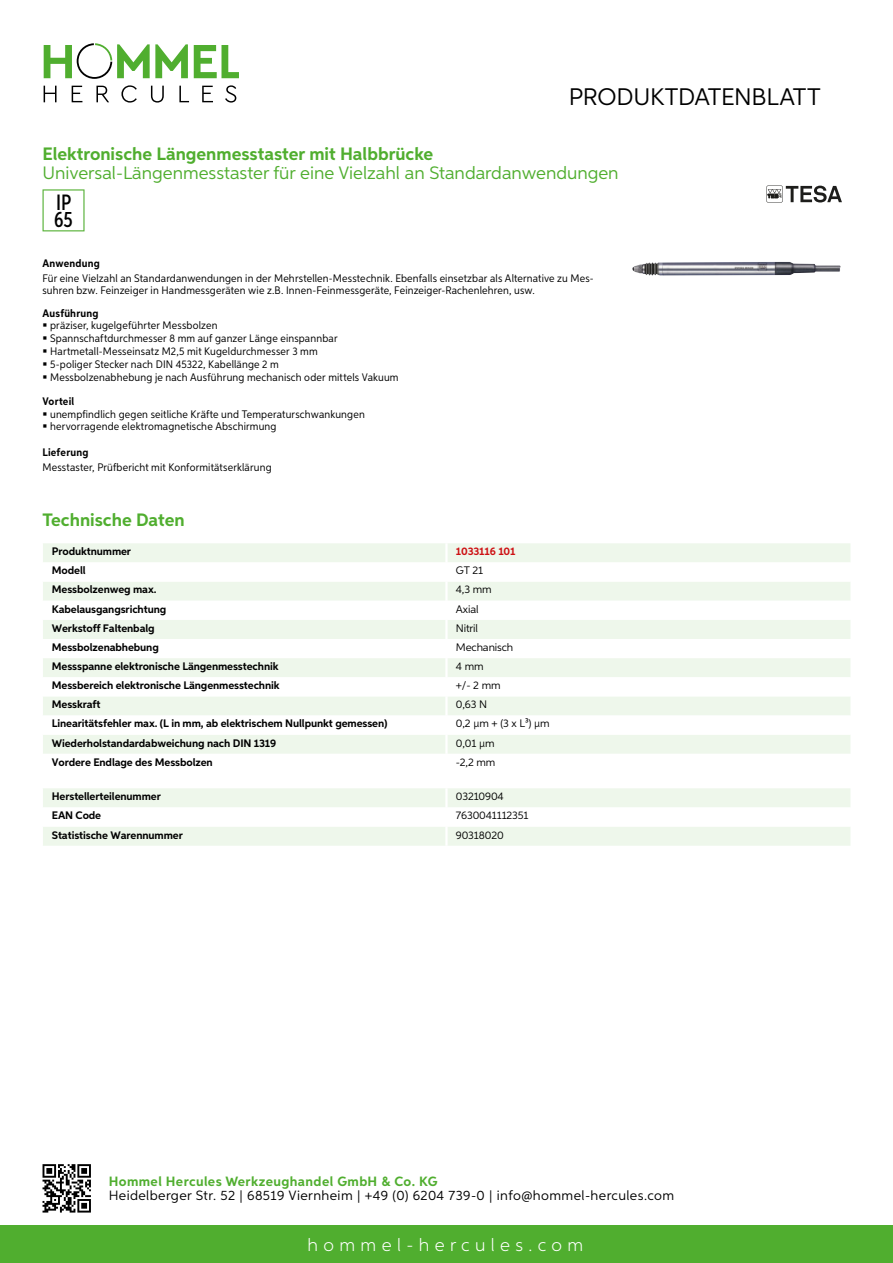
<style>
.page{position:relative;width:893px;height:1263px;background:#fff}
.page>*{position:absolute;margin:0;border:0;box-sizing:border-box;transform-origin:0 0}
.t1{font:24px "Aspira";letter-spacing:-.01em;color:#000}
.t2{font:500 22.2px/16.4px "Aspira XX Nar";color:#000}
.t3{font:18px "Aspira";color:#50ae2f}
.t4{font:700 18px "Aspira";color:#50ae2f}
.t5{font:300 18px "Aspira";letter-spacing:.3em;color:#fff}
.t6{font:13.5px "Aspira";letter-spacing:.03em;color:#000}
.t7{font:700 13.5px "Aspira";letter-spacing:.03em;color:#50ae2f}
.t8{font:10.95px/12.8px "Aspira Nar";letter-spacing:.015em;color:#000}
.t9{font:700 10.95px "Aspira";letter-spacing:-.01em;color:#000}
.t10{font:10.95px "Aspira";letter-spacing:-.01em;color:#000}
.t11{font:700 10.95px "Aspira Nar";letter-spacing:.02em;color:#000}
.t12{font:700 10.95px "Aspira";letter-spacing:-.01em;color:#cd1013}
</style>
<div class="page">
<div style="left:0;top:1226px;width:893px;height:37px;background:#50ae2f"></div>
<svg style="left:43px;top:1164px;width:48px;height:48px"></svg>
<svg style="left:194px;top:45px;width:45px;height:33px"></svg>
<svg style="left:44px;top:43px;width:144px;height:36px"></svg>
<svg style="left:44px;top:86px;width:13px;height:16px"></svg>
<svg style="left:72px;top:86px;width:10px;height:16px"></svg>
<svg style="left:96px;top:86px;width:13px;height:16px"></svg>
<svg style="left:121px;top:85px;width:16px;height:18px"></svg>
<svg style="left:151px;top:86px;width:13px;height:17px"></svg>
<svg style="left:179px;top:86px;width:10px;height:16px"></svg>
<svg style="left:202px;top:86px;width:11px;height:16px"></svg>
<svg style="left:225px;top:85px;width:11px;height:18px"></svg>
<div style="left:43px;top:543px;width:807px;height:19px;background:#eef7eb"></div>
<svg style="left:43px;top:582px;width:807px;height:172px;fill:#eef7eb"></svg>
<hr style="left:445px;top:543px;width:3px;height:19px;background:#fff">
<hr style="left:445px;top:582px;width:3px;height:19px;background:#fff">
<hr style="left:445px;top:601px;width:3px;height:19px;background:#fff">
<hr style="left:445px;top:620px;width:3px;height:19px;background:#fff">
<hr style="left:445px;top:639px;width:3px;height:19px;background:#fff">
<hr style="left:445px;top:658px;width:3px;height:19px;background:#fff">
<hr style="left:445px;top:677px;width:3px;height:19px;background:#fff">
<hr style="left:445px;top:696px;width:3px;height:19px;background:#fff">
<hr style="left:445px;top:715px;width:3px;height:20px;background:#fff">
<hr style="left:445px;top:735px;width:3px;height:19px;background:#fff">
<svg style="left:43px;top:788px;width:807px;height:58px"></svg>
<hr style="left:445px;top:827px;width:3px;height:19px;background:#fff">
<svg style="left:43px;top:189px;width:42px;height:42px"></svg>
<img style="left:632px;top:262px;width:209px;height:14px">
<svg style="left:766px;top:185px;width:76px;height:18px"></svg>
<h1 class="t1" style="left:569px;top:82px;width:253px">Produktdatenblatt</h1>
<h3 class="t4" style="left:43px;top:142px;width:392px">Elektronische Längenmesstaster mit Halbbrücke</h3>
<h3 class="t3" style="left:43px;top:162px;width:578px">U niversal-Längenmesstaster für eine Vielzahl an Standardanwendungen</h3>
<h2 class="t2" style="left:54px;top:194px;width:20px">IP<br>65</h2>
<p class="t11" style="left:43px;top:257px;width:59px">Anwendung</p>
<p class="t8" style="left:43px;top:273px;width:553px;line-height:12px">Für eine Vielzahl an Standardanwendungen in der Mehrstellen-Messtechnik. Ebenfalls einsetzbar als Alternative zu Mes&shy;suhren bzw. Feinzeiger in Handmessgeräten wie z.B. Innen-Feinmessgeräte, Feinzeiger-Rachenlehren, usw.</p>
<p class="t11" style="left:43px;top:306px;width:58px">Ausführung</p>
<p class="t8" style="left:50px;top:319px;width:350px">präziser, kugelgeführter Messbolzen<br>Spannschaftdurchmesser 8 mm auf ganzer Länge einspannbar Hartmetall-Messeinsatz M2,5 mit Kugeldurchmesser 3 mm<br>5-poliger Stecker nach DIN 45322, Kabellänge 2 m<br>Messbolzenabhebung je nach Ausführung mechanisch oder mittels Vakuum</p>
<p class="t11" style="left:43px;top:394px;width:33px">Vorteil</p>
<p class="t8" style="left:50px;top:407px;width:316px">unempfindlich gegen seitliche Kräfte und Temperaturschwankungen hervorragende elektromagnetische Abschirmung</p>
<p class="t11" style="left:43px;top:445px;width:47px">Lieferung</p>
<p class="t8" style="left:43px;top:460px;width:231px">Messtaster, Prüfbericht mit Konformitätserklärung</p>
<h3 class="t4" style="left:43px;top:509px;width:144px">Technische Daten</h3>
<p class="t9" style="left:52px;top:545px;width:81px">Produktnummer</p>
<p class="t12" style="left:456px;top:545px;width:61px">1033116 101</p>
<p class="t9" style="left:52px;top:564px;width:35px">Modell</p>
<p class="t10" style="left:456px;top:564px;width:29px">GT 21</p>
<p class="t9" style="left:52px;top:583px;width:106px">Messbolzenweg max.</p>
<p class="t10" style="left:456px;top:583px;width:37px">4,3 mm</p>
<p class="t9" style="left:52px;top:602px;width:116px">Kabelausgangsrichtung</p>
<p class="t10" style="left:456px;top:602px;width:24px">Axial</p>
<p class="t9" style="left:52px;top:621px;width:104px">Werkstoff Faltenbalg</p>
<p class="t10" style="left:456px;top:621px;width:24px">N itril</p>
<p class="t9" style="left:52px;top:640px;width:109px">Messbolzenabhebung</p>
<p class="t10" style="left:456px;top:640px;width:59px">Mechanisch</p>
<p class="t9" style="left:52px;top:659px;width:228px">Messspanne elektronische Längenmesstechnik</p>
<p class="t10" style="left:456px;top:660px;width:29px">4 mm</p>
<p class="t9" style="left:52px;top:679px;width:229px">Messbereich elektronische Längenmesstechnik</p>
<p class="t10" style="left:456px;top:679px;width:46px">+/- 2 mm</p>
<p class="t9" style="left:52px;top:698px;width:50px">Messkraft</p>
<p class="t10" style="left:456px;top:698px;width:31px">0,63 N</p>
<p class="t9" style="left:52px;top:717px;width:337px">Linearitätsfehler max. (L in mm, ab elektrischem Nullpunkt gemessen)</p>
<p class="t10" style="left:456px;top:717px;width:95px">0,2 µm + (3 x L³) µm</p>
<p class="t9" style="left:52px;top:736px;width:226px">Wiederholstandardabweichung nach DIN 1319</p>
<p class="t10" style="left:456px;top:736px;width:40px">0,01 µm</p>
<p class="t9" style="left:52px;top:755px;width:162px">Vordere Endlage des Messbolzen</p>
<p class="t10" style="left:456px;top:755px;width:41px">-2,2 mm</p>
<p class="t9" style="left:52px;top:790px;width:111px">Herstellerteilenummer</p>
<p class="t10" style="left:456px;top:790px;width:49px">03210904</p>
<p class="t9" style="left:52px;top:809px;width:51px">EAN Code</p>
<p class="t10" style="left:456px;top:809px;width:74px">7630041112351</p>
<p class="t9" style="left:52px;top:828px;width:132px">Statistische Warennummer</p>
<p class="t10" style="left:456px;top:828px;width:49px">90318020</p>
<p class="t7" style="left:109px;top:1172px;width:330px">Hommel Hercules Werkzeughandel GmbH &amp; Co. KG</p>
<p class="t6" style="left:109px;top:1187px;width:567px">Heidelberger Str. 52 | 68519 Viernheim | +49 (0) 6204 739-0 | info@hommel-hercules.com</p>
<h3 class="t5" style="left:307px;top:1234px;width:277px">hommel-hercules.com</h3>
</div>
